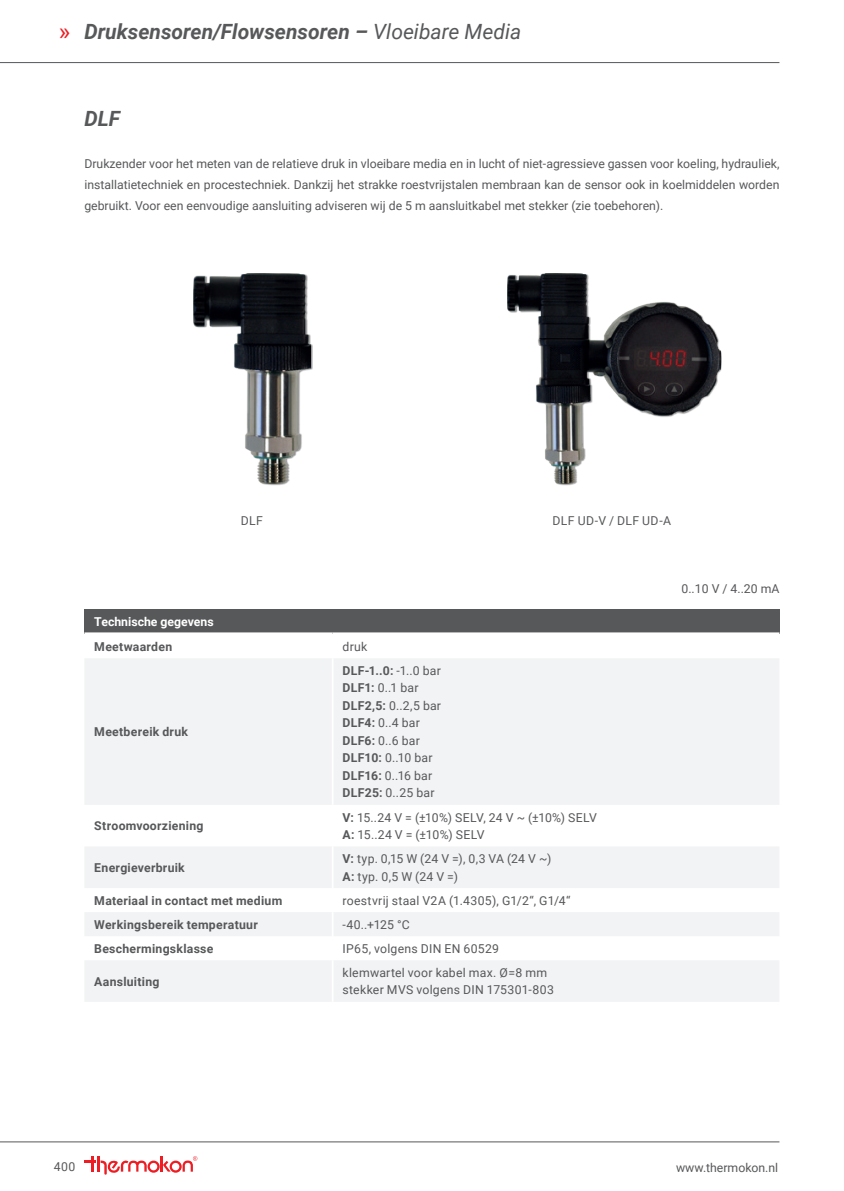
<style>
.page{position:relative;width:844px;height:1191px;background:#fff}
.page>*{position:absolute;margin:0;border:0;box-sizing:border-box;transform-origin:0 0}
.t1{font:24.5px "Roboto";color:#ee1d23}
.t2{font:italic 700 21px "Roboto";color:#57585a}
.t3{font:12.25px/17.5px "Roboto";letter-spacing:.015em;color:#57585a}
.t4{font:700 12.25px "Roboto";letter-spacing:.02em;color:#57585a}
.t5{font:700 12.25px "Roboto";color:#fff}
.s1{font-weight:400}
.s2{font-weight:700}
</style>
<div class="page">
<hr style="left:0;top:1141px;width:779px;height:1px;background:#57585a">
<hr style="left:0;top:62px;width:779px;height:1px;background:#57585a">
<svg style="left:84px;top:1156px;width:11px;height:15px"></svg>
<hr style="left:97px;top:1156px;width:3px;height:15px;background:#ee1d23">
<svg style="left:101px;top:1156px;width:96px;height:18px"></svg>
<div style="left:84px;top:609px;width:695px;height:24px;background:#57585a"></div>
<svg style="left:85px;top:659px;width:694px;height:343px;fill:#f2f3f4"></svg>
<hr style="left:84px;top:632px;width:248px;height:2px;background:#fff">
<hr style="left:332px;top:632px;width:447px;height:2px;background:#fff">
<hr style="left:331px;top:912px;width:2px;height:24px;background:#fff">
<hr style="left:331px;top:658px;width:2px;height:147px;background:#fff">
<hr style="left:331px;top:805px;width:2px;height:41px;background:#fff">
<hr style="left:331px;top:846px;width:2px;height:42px;background:#fff">
<hr style="left:331px;top:888px;width:2px;height:24px;background:#fff">
<hr style="left:331px;top:936px;width:2px;height:24px;background:#fff">
<hr style="left:331px;top:960px;width:2px;height:41px;background:#fff">
<img style="left:507px;top:273px;width:213px;height:210px">
<div style="left:194px;top:274px;width:119px;height:211px;background:#231f20;opacity:.5"></div>
<img style="left:193px;top:273px;width:117px;height:210px">
<h1 class="t1" style="left:59px;top:14px;width:13px">»</h1>
<h2 class="t2" style="left:84px;top:17px;width:438px">Druksensoren/Flowsensoren – <span class="s1">Vloeibare Media</span></h2>
<h2 class="t2" style="left:84px;top:104px;width:37px">DLF</h2>
<p class="t3" style="left:84px;top:153px;width:696px;line-height:21px;text-align:justify">Drukzender voor het meten van de relatieve druk in vloeibare media en in lucht of niet-agressieve gassen voor koeling, hydrauliek, installatietechniek en procestechniek. Dankzij het strakke roestvrijstalen membraan kan de sensor ook in koelmiddelen worden gebruikt. Voor een eenvoudige aansluiting adviseren wij de 5 m aansluitkabel met stekker (zie toebehoren).</p>
<p class="t3" style="left:241px;top:511px;width:24px">DLF</p>
<p class="t3" style="left:552px;top:511px;width:120px">DLF UD-V / DLF UD-A</p>
<p class="t5" style="left:94px;top:613px;width:121px">Technische gegevens</p>
<p class="t4" style="left:94px;top:638px;width:79px">Meetwaarden</p>
<p class="t3" style="left:342px;top:637px;width:26px">druk</p>
<p class="t4" style="left:94px;top:723px;width:95px">Meetbereik druk</p>
<p class="t3" style="left:342px;top:661px;width:100px"><span class="s2">DLF-1..0:</span> -1..0 bar<br><span class="s2">DLF1:</span> 0..1 bar<br><span class="s2">DLF2,5:</span> 0..2,5 bar<br><span class="s2">DLF4:</span> 0..4 bar<br><span class="s2">DLF6:</span> 0..6 bar<br><span class="s2">DLF10:</span> 0..10 bar<br><span class="s2">DLF16:</span> 0..16 bar<br><span class="s2">DLF25:</span> 0..25 bar</p>
<p class="t4" style="left:94px;top:817px;width:111px">Stroomvoorziening</p>
<p class="t3" style="left:342px;top:808px;width:256px"><span class="s2">V:</span> 15..24 V = (±10%) SELV, 24 V ~ (±10%) SELV<br><span class="s2">A:</span> 15..24 V = (±10%) SELV</p>
<p class="t4" style="left:94px;top:859px;width:92px">Energieverbruik</p>
<p class="t3" style="left:342px;top:849px;width:210px"><span class="s2">V:</span> typ. 0,15 W (24 V =), 0,3 VA (24 V ~)<br><span class="s2">A:</span> typ. 0,5 W (24 V =)</p>
<p class="t4" style="left:94px;top:891px;width:189px">Materiaal in contact met medium</p>
<p class="t3" style="left:342px;top:891px;width:229px">roestvrij staal V2A (1.4305), G1/2“, G1/4“</p>
<p class="t4" style="left:94px;top:916px;width:165px">Werkingsbereik temperatuur</p>
<p class="t3" style="left:342px;top:915px;width:69px">-40..+125 °C</p>
<p class="t4" style="left:94px;top:940px;width:120px">Beschermingsklasse</p>
<p class="t3" style="left:342px;top:939px;width:158px">IP65, volgens DIN EN 60529</p>
<p class="t4" style="left:94px;top:972px;width:67px">Aansluiting</p>
<p class="t3" style="left:342px;top:963px;width:213px">klemwartel voor kabel max. Ø=8 mm stekker MVS volgens DIN 175301-803</p>
<p class="t3" style="left:681px;top:579px;width:99px">0..10 V / 4..20 mA</p>
<p class="t3" style="left:54px;top:1157px;width:23px">400</p>
<p class="t3" style="left:676px;top:1158px;width:104px">www.thermokon.nl</p>
</div>
